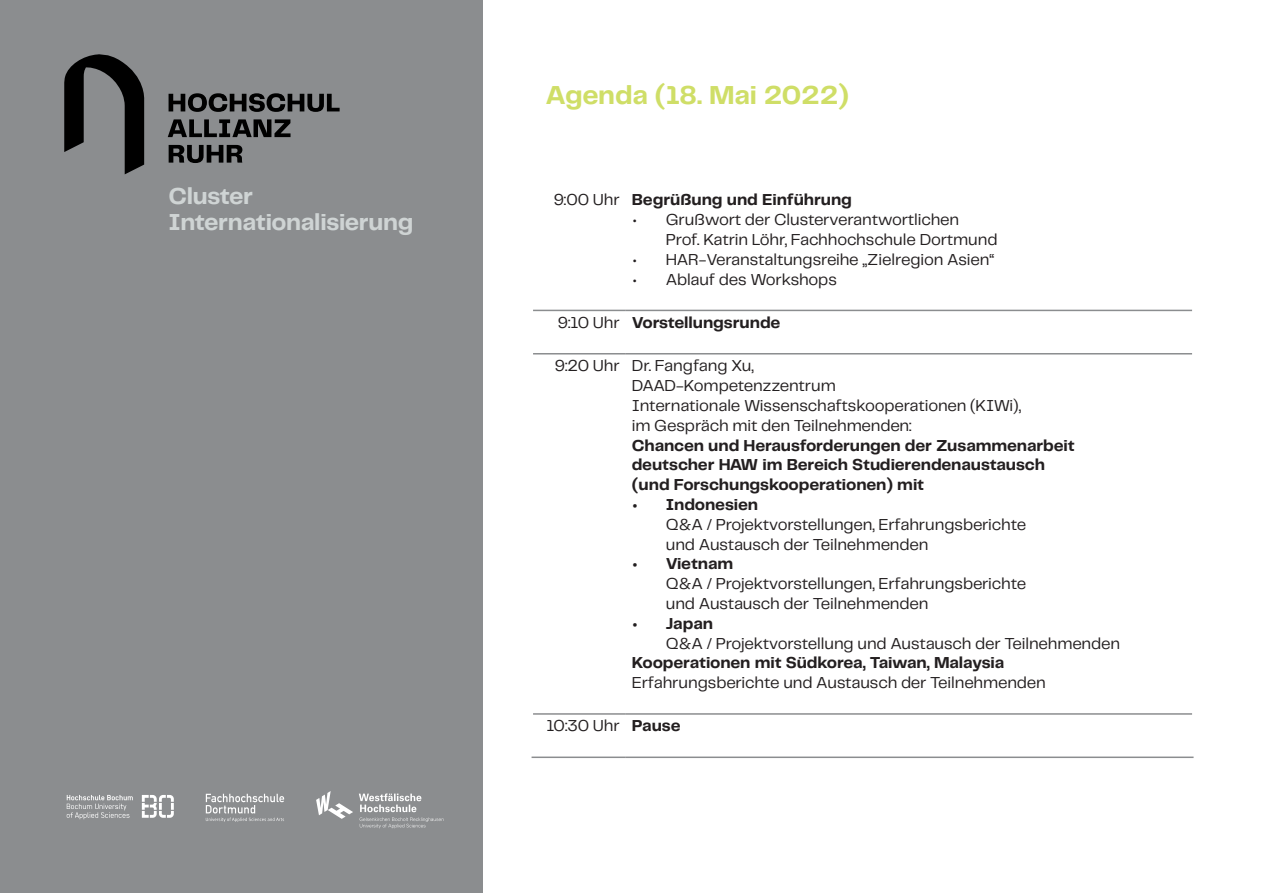
<style>
.page{position:relative;width:1263px;height:893px;background:#fff}
.page>*{position:absolute;margin:0;border:0;box-sizing:border-box;transform-origin:0 0}
.t1{font:700 27px "PP Telegraf";letter-spacing:-.01em;color:#cfde67}
.t2{font:700 24px/25.8px "PP Telegraf";letter-spacing:-.015em;color:#cfd4d4}
.t3{font:16.5px/19.8px "PP Telegraf";letter-spacing:-.01em;color:#231f20}
.t4{font:700 16.5px/19.8px "PP Telegraf";letter-spacing:-.01em;color:#231f20}
.s1{font-weight:400}
.s2{font-weight:700}
</style>
<div class="page">
<div style="left:0;top:0;width:482px;height:893px;background:#8b8d8f"></div>
<svg style="left:64px;top:54px;width:276px;height:120px"></svg>
<svg style="left:316px;top:791px;width:37px;height:28px"></svg>
<svg style="left:359px;top:793px;width:85px;height:35px"></svg>
<svg style="left:206px;top:794px;width:78px;height:28px"></svg>
<svg style="left:67px;top:795px;width:66px;height:24px"></svg>
<svg style="left:142px;top:795px;width:32px;height:23px"></svg>
<hr style="left:533px;top:310px;width:93px;height:1px;background:#8b8d8f">
<hr style="left:626px;top:310px;width:566px;height:1px;background:#8b8d8f">
<hr style="left:533px;top:353px;width:93px;height:1px;background:#8b8d8f">
<hr style="left:626px;top:353px;width:566px;height:1px;background:#8b8d8f">
<hr style="left:533px;top:713px;width:93px;height:2px;background:#8b8d8f">
<hr style="left:626px;top:713px;width:566px;height:2px;background:#8b8d8f">
<hr style="left:531px;top:756px;width:95px;height:2px;background:#8b8d8f">
<hr style="left:626px;top:756px;width:567px;height:2px;background:#8b8d8f">
<h2 class="t2" style="left:169px;top:183px;width:246px">Cluster<br>Internationalisierung</h2>
<h1 class="t1" style="left:545px;top:77px;width:305px">Agenda (18. Mai 2022)</h1>
<p class="t4" style="left:554px;top:190px;width:300px"><span class="s1">9:00 Uhr</span> Begrüßung und Einführung</p>
<p class="t3" style="left:666px;top:209px;width:333px;text-indent:-34px">• Grußwort der Clusterverantwortlichen<br>Prof. Katrin Löhr, Fachhochschule Dortmund</p>
<p class="t3" style="left:632px;top:249px;width:364px">• HAR-Veranstaltungsreihe „Zielregion Asien“</p>
<p class="t3" style="left:632px;top:269px;width:207px">• Ablauf des Workshops</p>
<p class="t4" style="left:558px;top:313px;width:224px"><span class="s1">9:10 Uhr</span> Vorstellungsrunde</p>
<p class="t3" style="left:632px;top:355px;width:391px;text-indent:-77px">9:20 Uhr Dr. Fangfang Xu,<br>DAAD-Kompetenzzentrum<br>Internationale Wissenschaftskooperationen (KIWi), im Gespräch mit den Teilnehmenden:</p>
<p class="t4" style="left:632px;top:435px;width:444px">Chancen und Herausforderungen der Zusammenarbeit deutscher HAW im Bereich Studierendenaustausch (und Forschungskooperationen) mit</p>
<p class="t4" style="left:632px;top:494px;width:128px">• Indonesien</p>
<p class="t3" style="left:666px;top:514px;width:362px">Q&amp;A / Projektvorstellungen, Erfahrungsberichte und Austausch der Teilnehmenden</p>
<p class="t4" style="left:632px;top:554px;width:103px">• Vietnam</p>
<p class="t3" style="left:666px;top:573px;width:362px">Q&amp;A / Projektvorstellungen, Erfahrungsberichte und Austausch der Teilnehmenden</p>
<p class="t4" style="left:632px;top:613px;width:83px">• Japan</p>
<p class="t3" style="left:666px;top:633px;width:456px">Q&amp;A / Projektvorstellung und Austausch der Teilnehmenden</p>
<p class="t4" style="left:632px;top:653px;width:374px">Kooperationen mit Südkorea, Taiwan, Malaysia</p>
<p class="t3" style="left:632px;top:672px;width:415px">Erfahrungsberichte und Austausch der Teilnehmenden</p>
<p class="t3" style="left:546px;top:716px;width:136px">10:30 Uhr <span class="s2">Pause</span></p>
</div>
